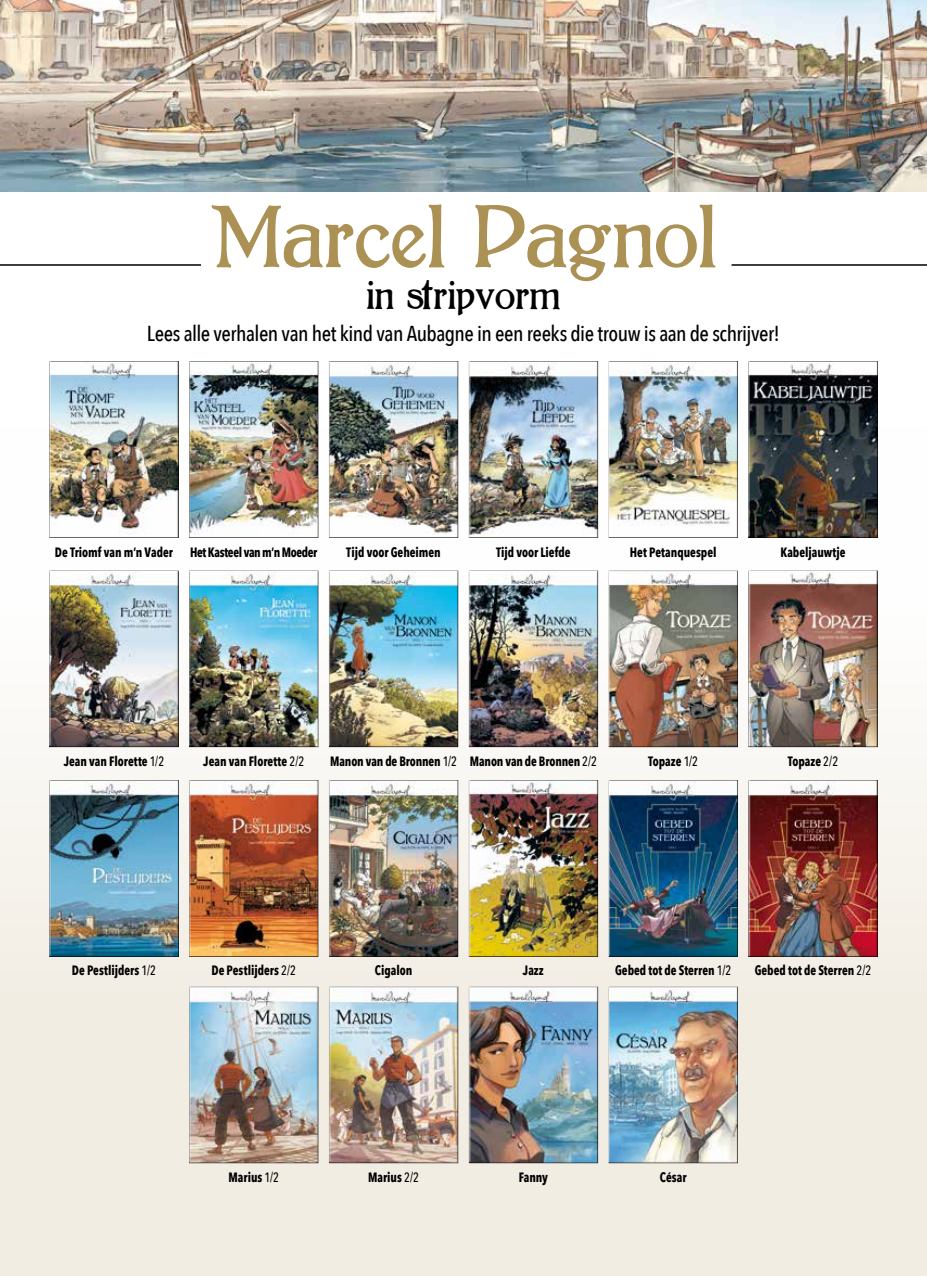
<style>
.page{position:relative;width:927px;height:1276px;background:#fff}
.page>*{position:absolute;margin:0;border:0;box-sizing:border-box;transform-origin:0 0}
.t1{font:75px "Bolton";color:#ab9154;scale:.94 1}
.t2{font:34.5px "Bolton";color:#000;scale:.93 1}
.t3{font:500 21.6px "Avenir Next Condensed";letter-spacing:-.025em;color:#000}
.t4{font:700 13.5px "Avenir Next Condensed";color:#000;scale:.9 1}
.t5{font:700 13.5px "Avenir Next Condensed";letter-spacing:-.03em;color:#000;scale:.9 1}
.s1{font-weight:500}
</style>
<div class="page">
<img style="left:0;top:0;width:927px;height:191px">
<div style="left:0;top:427px;width:927px;height:849px;background:linear-gradient(to bottom,#fff,#efe9dd)"></div>
<hr style="left:0;top:264px;width:201px;height:2px;background:#000">
<hr style="left:732px;top:264px;width:195px;height:2px;background:#000">
<div style="left:188px;top:361px;width:131px;height:178px;background:#000;opacity:.7"></div>
<div style="left:188px;top:570px;width:131px;height:178px;background:#000;opacity:.7"></div>
<div style="left:188px;top:985px;width:132px;height:179px;background:#000;opacity:.7"></div>
<div style="left:748px;top:569px;width:130px;height:179px;background:#000;opacity:.7"></div>
<div style="left:328px;top:361px;width:131px;height:178px;background:#000;opacity:.7"></div>
<div style="left:328px;top:570px;width:131px;height:178px;background:#000;opacity:.7"></div>
<div style="left:328px;top:985px;width:131px;height:179px;background:#000;opacity:.7"></div>
<div style="left:48px;top:779px;width:132px;height:178px;background:#000;opacity:.7"></div>
<div style="left:468px;top:361px;width:132px;height:178px;background:#000;opacity:.7"></div>
<div style="left:188px;top:779px;width:131px;height:178px;background:#000;opacity:.7"></div>
<div style="left:468px;top:570px;width:132px;height:178px;background:#000;opacity:.7"></div>
<div style="left:608px;top:779px;width:131px;height:178px;background:#000;opacity:.7"></div>
<div style="left:607px;top:361px;width:131px;height:178px;background:#000;opacity:.7"></div>
<div style="left:747px;top:360px;width:131px;height:179px;background:#000;opacity:.7"></div>
<div style="left:328px;top:779px;width:131px;height:178px;background:#000;opacity:.7"></div>
<div style="left:748px;top:779px;width:130px;height:178px;background:#000;opacity:.7"></div>
<div style="left:48px;top:361px;width:132px;height:178px;background:#000;opacity:.7"></div>
<div style="left:48px;top:570px;width:132px;height:178px;background:#000;opacity:.7"></div>
<div style="left:608px;top:569px;width:131px;height:179px;background:#000;opacity:.7"></div>
<div style="left:468px;top:779px;width:132px;height:178px;background:#000;opacity:.7"></div>
<div style="left:468px;top:985px;width:132px;height:179px;background:#000;opacity:.7"></div>
<div style="left:608px;top:985px;width:130px;height:179px;background:#000;opacity:.7"></div>
<h1 class="t1" style="left:210px;top:198px;width:541px">Marcel Pagnol</h1>
<h2 class="t2" style="left:366px;top:277px;width:210px">in stripvorm</h2>
<h3 class="t3" style="left:147px;top:320px;width:635px">Lees alle verhalen van het kind van Aubagne in een reeks die trouw is aan de schrijver!</h3>
<p class="t4" style="left:55px;top:543px;width:133px">De Triomf van m’n Vader</p>
<p class="t5" style="left:190px;top:543px;width:143px">Het Kasteel van m’n Moeder</p>
<p class="t4" style="left:346px;top:543px;width:107px">Tijd voor Geheimen</p>
<p class="t4" style="left:496px;top:543px;width:84px">Tijd voor Liefde</p>
<p class="t4" style="left:630px;top:543px;width:98px">Het Petanquespel</p>
<p class="t4" style="left:780px;top:543px;width:74px">Kabeljauwtje</p>
<p class="t4" style="left:64px;top:753px;width:113px">Jean van Florette <span class="s1">1/2</span></p>
<p class="t4" style="left:648px;top:753px;width:57px">Topaze <span class="s1">1/2</span></p>
<p class="t4" style="left:330px;top:753px;width:142px">Manon van de Bronnen <span class="s1">1/2</span></p>
<p class="t4" style="left:203px;top:753px;width:114px">Jean van Florette <span class="s1">2/2</span></p>
<p class="t4" style="left:470px;top:753px;width:143px">Manon van de Bronnen <span class="s1">2/2</span></p>
<p class="t4" style="left:788px;top:753px;width:57px">Topaze <span class="s1">2/2</span></p>
<p class="t4" style="left:72px;top:962px;width:95px">De Pestlijders <span class="s1">1/2</span></p>
<p class="t4" style="left:211px;top:962px;width:96px">De Pestlijders <span class="s1">2/2</span></p>
<p class="t4" style="left:375px;top:962px;width:43px">Cigalon</p>
<p class="t4" style="left:755px;top:962px;width:131px">Gebed tot de Sterren <span class="s1">2/2</span></p>
<p class="t4" style="left:615px;top:962px;width:131px">Gebed tot de Sterren <span class="s1">1/2</span></p>
<p class="t4" style="left:523px;top:962px;width:25px">Jazz</p>
<p class="t4" style="left:229px;top:1169px;width:58px">Marius <span class="s1">1/2</span></p>
<p class="t4" style="left:368px;top:1169px;width:58px">Marius <span class="s1">2/2</span></p>
<p class="t4" style="left:519px;top:1169px;width:34px">Fanny</p>
<p class="t4" style="left:660px;top:1169px;width:31px">César</p>
</div>
